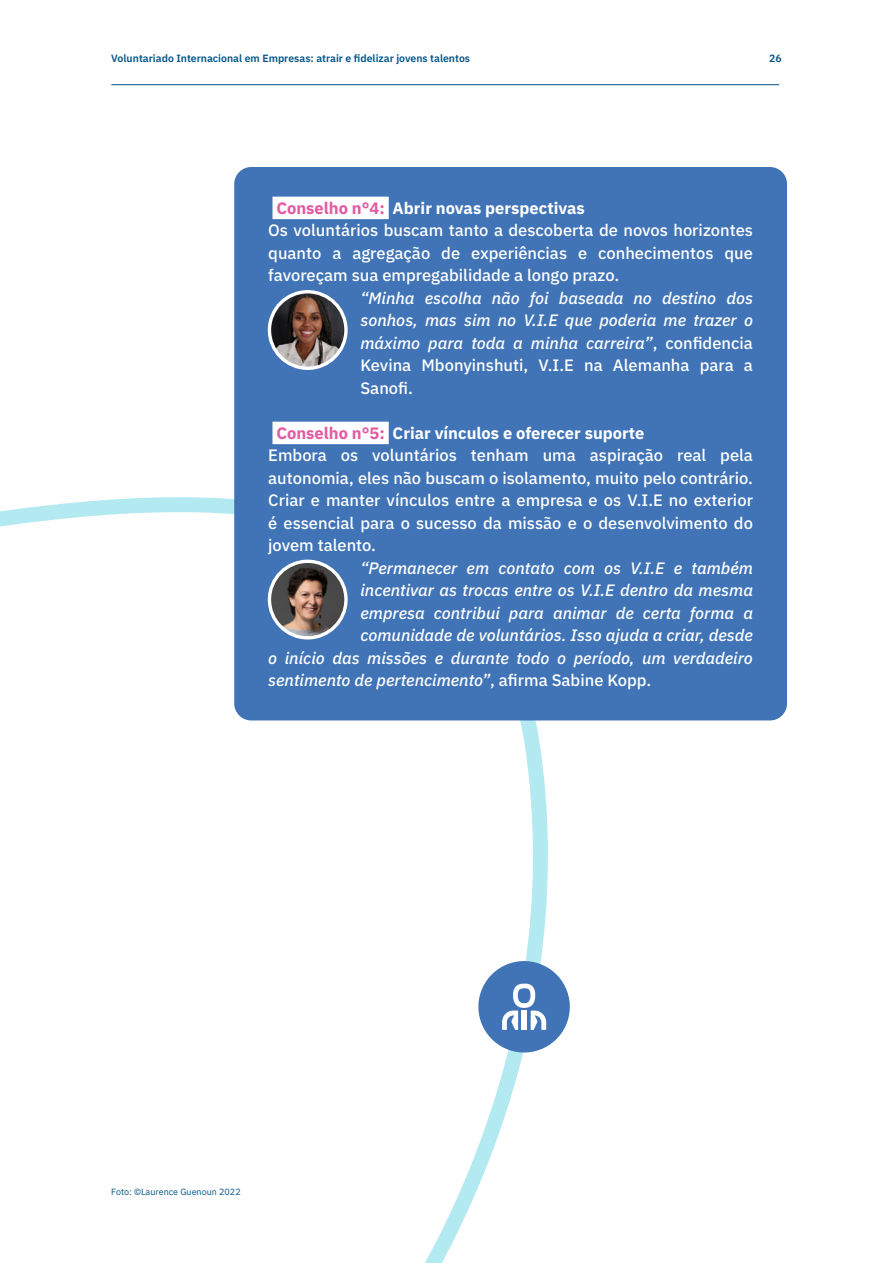
<style>
.page{position:relative;width:893px;height:1263px;background:#fff}
.page>*{position:absolute;margin:0;border:0;box-sizing:border-box;transform-origin:0 0}
.OK_PUCES{font:italic 500 16.5px/22.5px "IBM Plex Sans";color:#fff;text-align:justify}
.OK_PUCES-2{font:500 16.5px/22.5px "IBM Plex Sans";color:#fff;text-align:justify}
.OK_PUCES-3{font:700 16.5px "IBM Plex Sans";color:#fff}
.t1{font:600 10.5px "IBM Plex Sans";color:#005487}
.t2{font:9px "IBM Plex Sans";color:#005487}
.s1{color:#e15aa1}
.s2{font-style:normal}
</style>
<div class="page">
<svg style="left:0;top:497px;width:549px;height:766px"></svg>
<hr style="left:111px;top:84px;width:668px;height:1px;background:#005487">
<div style="left:234px;top:167px;width:553px;height:553px;background:#4074b7;border-radius:17px"></div>
<div style="left:272px;top:197px;width:117px;height:22px;background:#fff"></div>
<div style="left:272px;top:422px;width:117px;height:22px;background:#fff"></div>
<svg style="left:472px;top:955px;width:98px;height:103px"></svg>
<div style="left:522px;top:1011px;width:5px;height:19px;background:#fff"></div>
<img style="left:269px;top:292px;width:77px;height:76px;border-radius:38px">
<div style="left:268px;top:290px;width:80px;height:80px;border:3px solid #fff;border-radius:50%"></div>
<img style="left:269px;top:561px;width:77px;height:77px;border-radius:38px">
<div style="left:268px;top:560px;width:80px;height:79px;border:3px solid #fff;border-radius:50%"></div>
<p class="t1" style="left:111px;top:50px;width:360px">Voluntariado Internacional em Empresas: atrair e fidelizar jovens talentos</p>
<p class="t1" style="left:769px;top:50px;width:14px">26</p>
<p class="OK_PUCES-3" style="left:276px;top:195px;width:310px"><span class="s1">Conselho n°4:</span> Abrir novas perspectivas</p>
<p class="OK_PUCES-2" style="left:268px;top:218px;width:486px">Os voluntários buscam tanto a descoberta de novos horizontes quanto a agregação de experiências e conhecimentos que favoreçam sua empregabilidade a longo prazo.</p>
<p class="OK_PUCES" style="left:360px;top:285px;width:394px">“Minha escolha não foi baseada no destino dos sonhos, mas sim no V.I.E que poderia me trazer o máximo para toda a minha carreira”<span class="s2">, confidencia Kevina Mbonyinshuti, V.I.E na Alemanha para a Sanofi.</span></p>
<p class="OK_PUCES-3" style="left:276px;top:420px;width:370px"><span class="s1">Conselho n°5:</span> Criar vínculos e oferecer suporte</p>
<p class="OK_PUCES-2" style="left:268px;top:443px;width:486px">Embora os voluntários tenham uma aspiração real pela autonomia, eles não buscam o isolamento, muito pelo contrário.<br>Criar e manter vínculos entre a empresa e os V.I.E no exterior é essencial para o sucesso da missão e o desenvolvimento do jovem talento.</p>
<p class="OK_PUCES" style="left:360px;top:555px;width:394px">“Permanecer em contato com os V.I.E e também</p>
<p class="OK_PUCES" style="left:360px;top:578px;width:394px">incentivar as trocas entre os V.I.E dentro da mesma</p>
<p class="OK_PUCES" style="left:360px;top:600px;width:394px">empresa contribui para animar de certa forma a</p>
<p class="OK_PUCES" style="left:360px;top:623px;width:394px">comunidade de voluntários. Isso ajuda a criar, desde</p>
<p class="OK_PUCES" style="left:268px;top:645px;width:486px">o início das missões e durante todo o período, um verdadeiro</p>
<p class="OK_PUCES" style="left:268px;top:668px;width:384px">sentimento de pertencimento”<span class="s2">, afirma Sabine Kopp.</span></p>
<p class="t2" style="left:111px;top:1184px;width:131px">Foto: ©Laurence Guenoun 2022</p>
</div>
